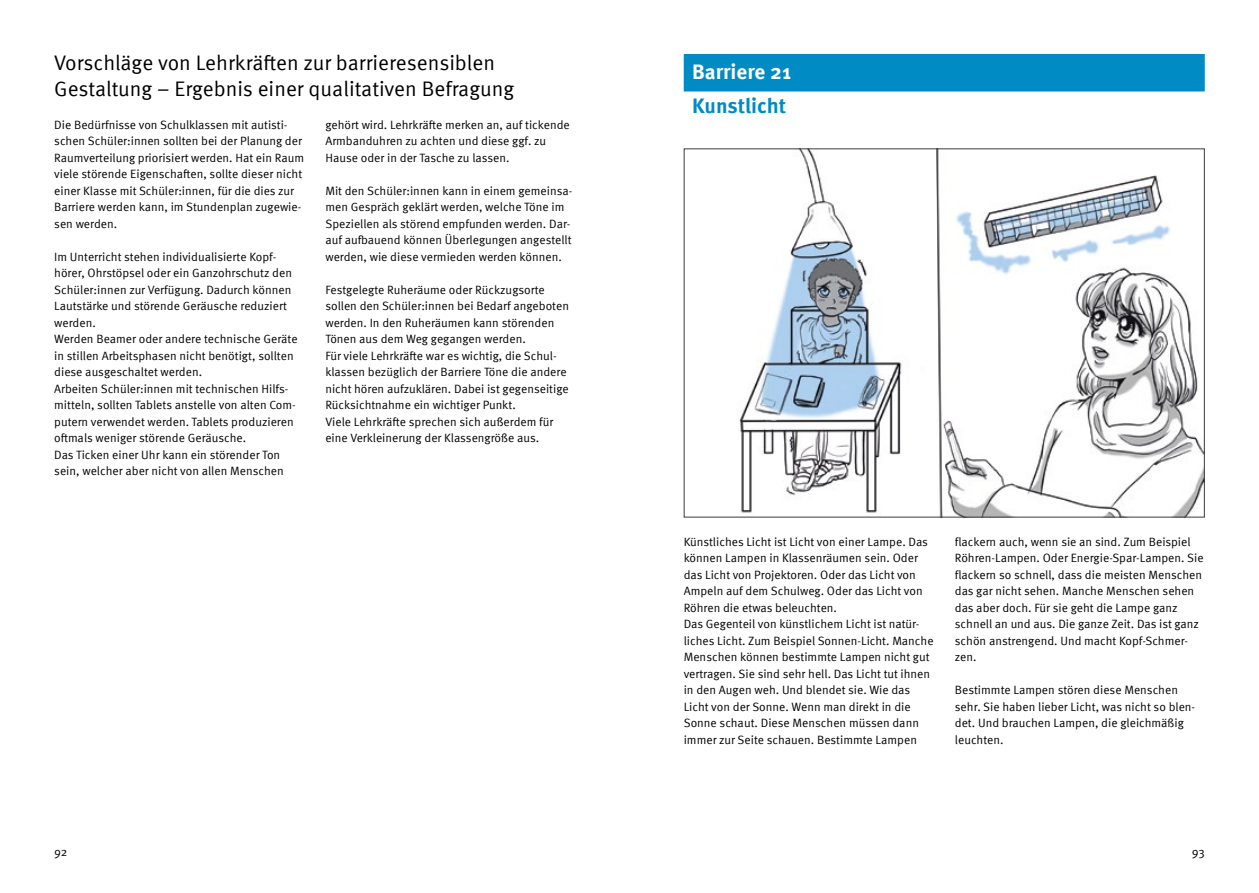
<style>
.page{position:relative;width:1259px;height:893px;background:#fff}
.page>*{position:absolute;margin:0;border:0;box-sizing:border-box;transform-origin:0 0}
.t1{font:21px/25.5px "Meta Pro";color:#000}
.t2{font:700 21px "Meta Pro";color:#fff}
.t3{font:700 21px "Meta Pro";color:#008bc5}
.t4{font:12px/16.5px "Meta Pro";color:#000}
</style>
<div class="page">
<div style="left:684px;top:54px;width:520px;height:37px;background:#008bc5"></div>
<img style="left:739px;top:150px;width:463px;height:365px">
<h1 class="t1" style="left:54px;top:49px;width:461px">Vorschläge von Lehrkräften zur barrieresensiblen<br>Gestaltung – Ergebnis einer qualitativen Befragung</h1>
<p class="t4" style="left:54px;top:116px;width:251px">Die Bedürfnisse von Schulklassen mit autisti&shy;schen Schüler:innen sollten bei der Planung der Raumverteilung priorisiert werden. Hat ein Raum viele störende Eigenschaften, sollte dieser nicht einer Klasse mit Schüler:innen, für die dies zur Barriere werden kann, im Stundenplan zugewie&shy;sen werden.</p>
<p class="t4" style="left:54px;top:248px;width:245px">Im Unterricht stehen individualisierte Kopf&shy;hörer, Ohrstöpsel oder ein Ganzohrschutz den Schüler:innen zur Verfügung. Dadurch können Lautstärke und störende Geräusche reduziert werden.<br>Werden Beamer oder andere technische Geräte in stillen Arbeitsphasen nicht benötigt, sollten diese ausgeschaltet werden.<br>Arbeiten Schüler:innen mit technischen Hilfs&shy;mitteln, sollten Tablets anstelle von alten Com&shy;putern verwendet werden. Tablets produzieren oftmals weniger störende Geräusche.<br>Das Ticken einer Uhr kann ein störender Ton sein, welcher aber nicht von allen Menschen</p>
<p class="t4" style="left:325px;top:116px;width:246px">gehört wird. Lehrkräfte merken an, auf tickende<br>Armbanduhren zu achten und diese ggf. zu<br>Hause oder in der Tasche zu lassen.</p>
<p class="t4" style="left:325px;top:182px;width:248px">Mit den Schüler:innen kann in einem gemeinsa&shy;men Gespräch geklärt werden, welche Töne im Speziellen als störend empfunden werden. Dar&shy;auf aufbauend können Überlegungen angestellt werden, wie diese vermieden werden können.</p>
<p class="t4" style="left:325px;top:281px;width:245px">Festgelegte Ruheräume oder Rückzugsorte sollen den Schüler:innen bei Bedarf angeboten werden. In den Ruheräumen kann störenden Tönen aus dem Weg gegangen werden.<br>Für viele Lehrkräfte war es wichtig, die Schul&shy;klassen bezüglich der Barriere Töne die andere nicht hören aufzuklären. Dabei ist gegenseitige Rücksichtnahme ein wichtiger Punkt.<br>Viele Lehrkräfte sprechen sich außerdem für eine Verkleinerung der Klassengröße aus.</p>
<h1 class="t2" style="left:692px;top:56px;width:100px">Barriere 21</h1>
<h1 class="t3" style="left:692px;top:90px;width:95px">Kunstlicht</h1>
<p class="t4" style="left:684px;top:532px;width:251px">Künstliches Licht ist Licht von einer Lampe. Das können Lampen in Klassenräumen sein. Oder das Licht von Projektoren. Oder das Licht von Ampeln auf dem Schulweg. Oder das Licht von Röhren die etwas beleuchten.<br>Das Gegenteil von künstlichem Licht ist natür&shy;liches Licht. Zum Beispiel Sonnen-Licht. Manche Menschen können bestimmte Lampen nicht gut vertragen. Sie sind sehr hell. Das Licht tut ihnen in den Augen weh. Und blendet sie. Wie das Licht von der Sonne. Wenn man direkt in die Sonne schaut. Diese Menschen müssen dann immer zur Seite schauen. Bestimmte Lampen</p>
<p class="t4" style="left:955px;top:532px;width:250px">flackern auch, wenn sie an sind. Zum Beispiel Röhren-Lampen. Oder Energie-Spar-Lampen. Sie flackern so schnell, dass die meisten Menschen das gar nicht sehen. Manche Menschen sehen das aber doch. Für sie geht die Lampe ganz schnell an und aus. Die ganze Zeit. Das ist ganz schön anstrengend. Und macht Kopf-Schmer&shy;zen.</p>
<p class="t4" style="left:955px;top:681px;width:242px">Bestimmte Lampen stören diese Menschen sehr. Sie haben lieber Licht, was nicht so blen&shy;det. Und brauchen Lampen, die gleichmäßig leuchten.</p>
<p class="t4" style="left:54px;top:843px;width:15px">92</p>
<p class="t4" style="left:1191px;top:843px;width:14px">93</p>
</div>
